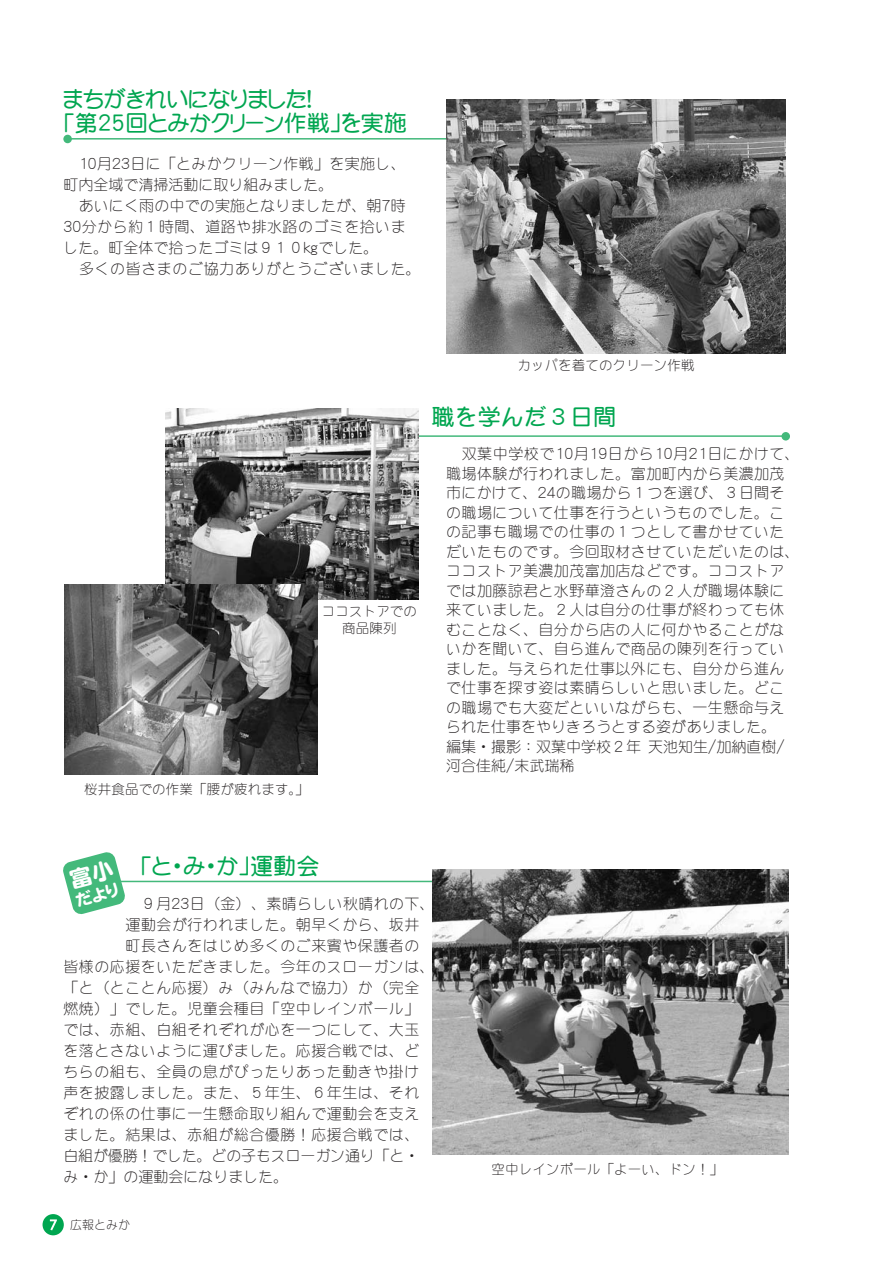
<style>
.page{position:relative;width:893px;height:1263px;background:#fff}
.page>*{position:absolute;margin:0;border:0;box-sizing:border-box;transform-origin:0 0}
.t1{font:700 22.5px "DFP Maru Gothic CID";letter-spacing:-.05em;color:#00a650}
.t2{font:700 22.5px "DFP Maru Gothic CID";letter-spacing:-.095em;color:#00a650}
.t3{font:700 22.5px "DFP Maru Gothic CID";letter-spacing:.025em;color:#00a650}
.t4{font:300 15px/21px "DFPSM Gothic CID";letter-spacing:.025em;color:#231f20}
.t5{font:300 15px/19.5px "DFPSM Gothic CID";color:#231f20}
.t6{font:300 15px "DFPSM Gothic CID";letter-spacing:-.01em;color:#231f20}
.t7{font:300 13.5px/16.5px "DFPSM Gothic CID";letter-spacing:.01em;color:#231f20;text-align:center}
.t8{font:300 12px "DFPSM Gothic CID";color:#231f20}
</style>
<div class="page">
<div style="left:43px;top:1214px;width:21px;height:21px;background:#00a650;border-radius:50%"></div>
<hr style="left:68px;top:138px;width:540px;height:2px;background:#43b97b">
<div style="left:63px;top:135px;width:9px;height:8px;background:#43b97b;border-radius:50%"></div>
<hr style="left:245px;top:435px;width:540px;height:2px;background:#43b97b">
<div style="left:781px;top:432px;width:9px;height:9px;background:#43b97b;border-radius:50%"></div>
<hr style="left:83px;top:881px;width:362px;height:1px;background:#43b97b">
<img style="left:432px;top:869px;width:356px;height:286px">
<img style="left:166px;top:409px;width:253px;height:191px">
<img style="left:64px;top:585px;width:253px;height:189px">
<img style="left:446px;top:99px;width:339px;height:254px">
<svg style="left:63px;top:852px;width:63px;height:62px"></svg>
<p class="t2" style="left:62px;top:90px;width:247px">まちがきれいになりました</p>
<p class="t1" style="left:298px;top:90px;width:24px">!</p>
<p class="t1" style="left:340px;top:114px;width:68px">を実施</p>
<p class="t1" style="left:52px;top:114px;width:302px">「第25回とみかクリーン作戦」</p>
<p class="t4" style="left:63px;top:155px;width:359px">　10月23日に「とみかクリーン作戦」を実施し、町内全域で清掃活動に取り組みました。<br>　あいにく雨の中での実施となりましたが、朝 時7<br>30分から約１時間、道路や排水路のゴミを拾いました。町全体で拾ったゴミは９１０㎏でした。<br>　多くの皆さまのご協力ありがとうございました。</p>
<p class="t7" style="left:84px;top:783px;width:226px">桜井食品での作業「腰が疲れます「。</p>
<p class="t7" style="left:322px;top:605px;width:97px">ココストアでの商品陳列</p>
<p class="t7" style="left:517px;top:359px;width:179px">カッパを着てのクリーン作戦</p>
<p class="t3" style="left:432px;top:408px;width:185px">職を学んだ３日間</p>
<p class="t4" style="left:446px;top:445px;width:355px">　双葉中学校で10月19日から10月21日にかけて、</p>
<p class="t4" style="left:446px;top:465px;width:340px">職場体験が行われました。富加町内から美濃加茂</p>
<p class="t4" style="left:446px;top:484px;width:340px">市にかけて、24の職場から１つを選び、３日間そ</p>
<p class="t4" style="left:446px;top:504px;width:340px">の職場について仕事を行うというものでした。こ</p>
<p class="t4" style="left:446px;top:523px;width:340px">の記事も職場での仕事の１つとして書かせていた</p>
<p class="t4" style="left:446px;top:543px;width:355px">だいたものです。今回取材させていただいたのは、</p>
<p class="t4" style="left:446px;top:562px;width:340px">ココストア美濃加茂富加店などです。ココストア</p>
<p class="t4" style="left:446px;top:582px;width:340px">では加藤諒君と水野華澄さんの２人が職場体験に</p>
<p class="t4" style="left:446px;top:601px;width:340px">来ていました。２人は自分の仕事が終わっても休</p>
<p class="t4" style="left:446px;top:621px;width:340px">むことなく、自分から店の人に何かやることがな</p>
<p class="t4" style="left:446px;top:640px;width:340px">いかを聞いて、自ら進んで商品の陳列を行ってい</p>
<p class="t4" style="left:446px;top:660px;width:340px">ました。与えられた仕事以外にも、自分から進ん</p>
<p class="t4" style="left:446px;top:679px;width:340px">で仕事を探す姿は素晴らしいと思いました。どこ</p>
<p class="t4" style="left:446px;top:699px;width:340px">の職場でも大変だといいながらも、一生懸命与え</p>
<p class="t5" style="left:446px;top:719px;width:332px">られた仕事をやりきろうとする姿がありました。</p>
<p class="t5" style="left:648px;top:739px;width:138px">天池知生/加納直樹/</p>
<p class="t5" style="left:446px;top:739px;width:196px">編集・撮影：双葉中学校２年河合佳純/末武瑞稀</p>
<p class="t1" style="left:250px;top:857px;width:70px">運動会</p>
<p class="t1" style="left:216px;top:857px;width:46px">か」</p>
<p class="t1" style="left:129px;top:857px;width:78px">「とみ</p>
<p class="t1" style="left:166px;top:857px;width:24px">・</p>
<p class="t4" style="left:125px;top:895px;width:310px">　９月23日（金）、素晴らしい秋晴れの下、</p>
<p class="t4" style="left:125px;top:916px;width:295px">運動会が行われました。朝早くから、坂井</p>
<p class="t4" style="left:125px;top:937px;width:295px">町長さんをはじめ多くのご来賓や保護者の</p>
<p class="t4" style="left:63px;top:958px;width:372px">皆様の応援をいただきました。今年のスローガンは、</p>
<p class="t4" style="left:63px;top:979px;width:357px">「と（とことん応援）み（みんなで協力）か（完全</p>
<p class="t4" style="left:63px;top:1000px;width:357px">燃焼）」でした。児童会種目「空中レインボール「</p>
<p class="t4" style="left:63px;top:1021px;width:357px">では、赤組、白組それぞれが心を一つにして、大玉</p>
<p class="t4" style="left:63px;top:1042px;width:357px">を落とさないように運びました。応援合戦では、ど</p>
<p class="t4" style="left:63px;top:1063px;width:357px">ちらの組も、全員の息がぴったりあった動きや掛け</p>
<p class="t4" style="left:63px;top:1084px;width:357px">声を披露しました。また、５年生、６年生は、それ</p>
<p class="t4" style="left:63px;top:1105px;width:357px">ぞれの係の仕事に一生懸命取り組んで運動会を支え</p>
<p class="t4" style="left:63px;top:1126px;width:357px">ました。結果は、赤組が総合優勝！応援合戦では、</p>
<p class="t6" style="left:63px;top:1150px;width:357px">白組が優勝！でした。どの子もスローガン通り「と・</p>
<p class="t5" style="left:63px;top:1169px;width:226px">み・か」の運動会になりました。</p>
<p class="t1" style="left:200px;top:857px;width:24px">・</p>
<p class="t8" style="left:70px;top:1220px;width:61px">広報とみか</p>
<p class="t7" style="left:491px;top:1163px;width:233px">空中レインボール「よーい、ドン!「</p>
</div>
